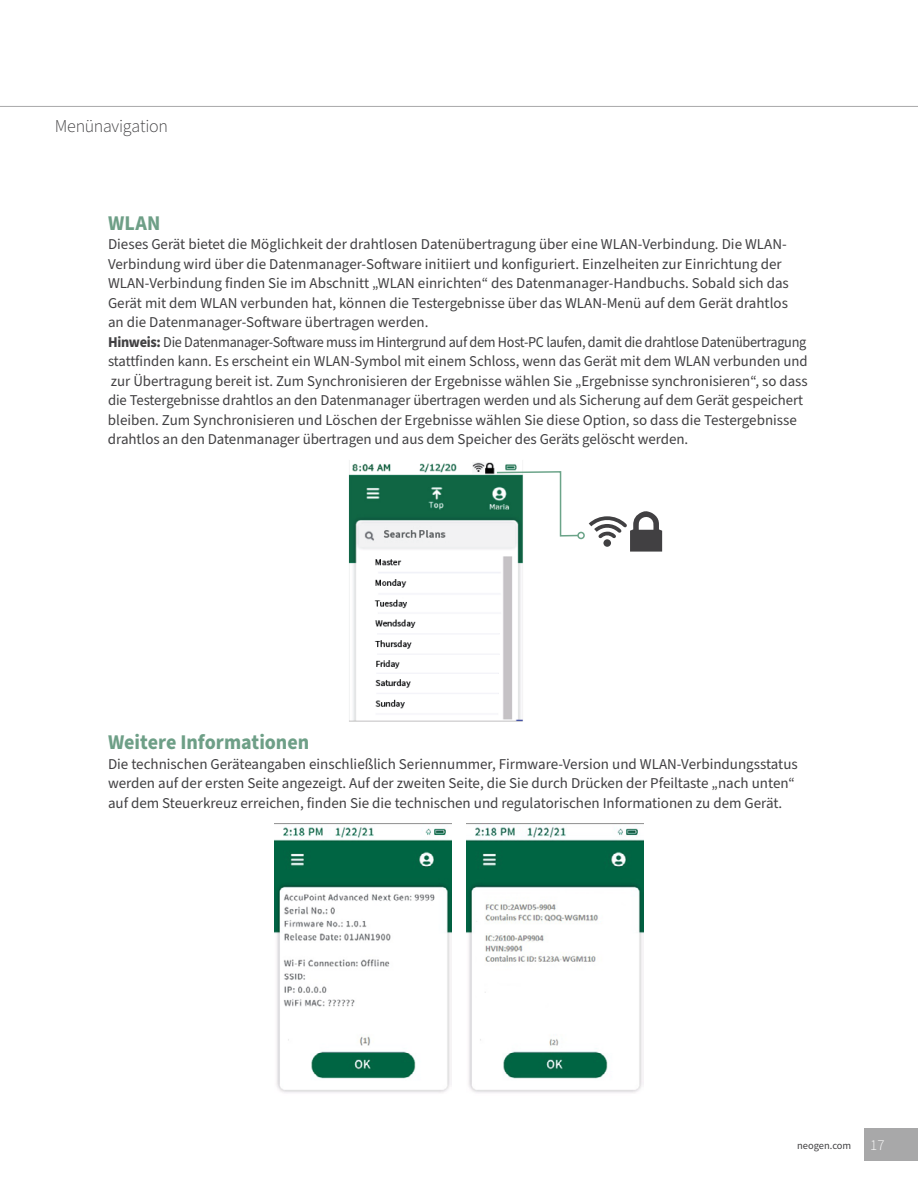
<style>
.page{position:relative;width:918px;height:1188px;background:#fff}
.page>*{position:absolute;margin:0;border:0;box-sizing:border-box;transform-origin:0 0}
.t1{font:700 21px "Source Sans Pro";color:#6e9f87;scale:.95 1}
.t2{font:300 18px "Source Sans Pro";letter-spacing:-.02em;color:#414042}
.t3{font:15px/19.5px "Source Sans Pro";color:#414042}
.t4{font:300 15px "Source Sans Pro";color:#fff}
.t5{font:10.5px "Source Sans Pro";color:#414042}
.s1{font-weight:700}
</style>
<div class="page">
<div style="left:864px;top:1128px;width:54px;height:33px;background:#a8a8a9"></div>
<hr style="left:0;top:106px;width:918px;height:1px;background:#a8a8a9">
<img style="left:349px;top:460px;width:174px;height:261px">
<svg style="left:495px;top:470px;width:84px;height:67px"></svg>
<div style="left:577px;top:532px;width:8px;height:7px;border:2px solid #6ba489;border-radius:50%"></div>
<svg style="left:589px;top:511px;width:73px;height:41px"></svg>
<img style="left:274px;top:824px;width:177px;height:269px">
<img style="left:467px;top:824px;width:177px;height:269px">
<p class="t2" style="left:55px;top:114px;width:115px">Menünavigation</p>
<h1 class="t1" style="left:108px;top:208px;width:57px">WLAN</h1>
<p class="t3" style="left:108px;top:235px;width:701px">Dieses Gerät bietet die Möglichkeit der drahtlosen Datenübertragung über eine WLAN-Verbindung. Die WLAN-Verbindung wird über die Datenmanager-Software initiiert und konfiguriert. Einzelheiten zur Einrichtung der WLAN-Verbindung finden Sie im Abschnitt „WLAN einrichten“ des Datenmanager-Handbuchs. Sobald sich das Gerät mit dem WLAN verbunden hat, können die Testergebnisse über das WLAN-Menü auf dem Gerät drahtlos<br>an die Datenmanager-Software übertragen werden.<br><span class="s1">Hinweis:</span> Die Datenmanager-Software muss im Hintergrund auf dem Host-PC laufen, damit die drahtlose Datenübertragung stattfinden kann. Es erscheint ein WLAN-Symbol mit einem Schloss, wenn das Gerät mit dem WLAN verbunden und zur Übertragung bereit ist. Zum Synchronisieren der Ergebnisse wählen Sie „Ergebnisse synchronisieren“, so dass die Testergebnisse drahtlos an den Datenmanager übertragen werden und als Sicherung auf dem Gerät gespeichert bleiben. Zum Synchronisieren und Löschen der Ergebnisse wählen Sie diese Option, so dass die Testergebnisse drahtlos an den Datenmanager übertragen und aus dem Speicher des Geräts gelöscht werden.</p>
<h1 class="t1" style="left:108px;top:728px;width:213px">Weitere Informationen</h1>
<p class="t3" style="left:108px;top:755px;width:691px">Die technischen Geräteangaben einschließlich Seriennummer, Firmware-Version und WLAN-Verbindungsstatus werden auf der ersten Seite angezeigt. Auf der zweiten Seite, die Sie durch Drücken der Pfeiltaste „nach unten“ auf dem Steuerkreuz erreichen, finden Sie die technischen und regulatorischen Informationen zu dem Gerät.</p>
<p class="t5" style="left:797px;top:1138px;width:56px">neogen.com</p>
<p class="t4" style="left:870px;top:1135px;width:16px">17</p>
</div>
